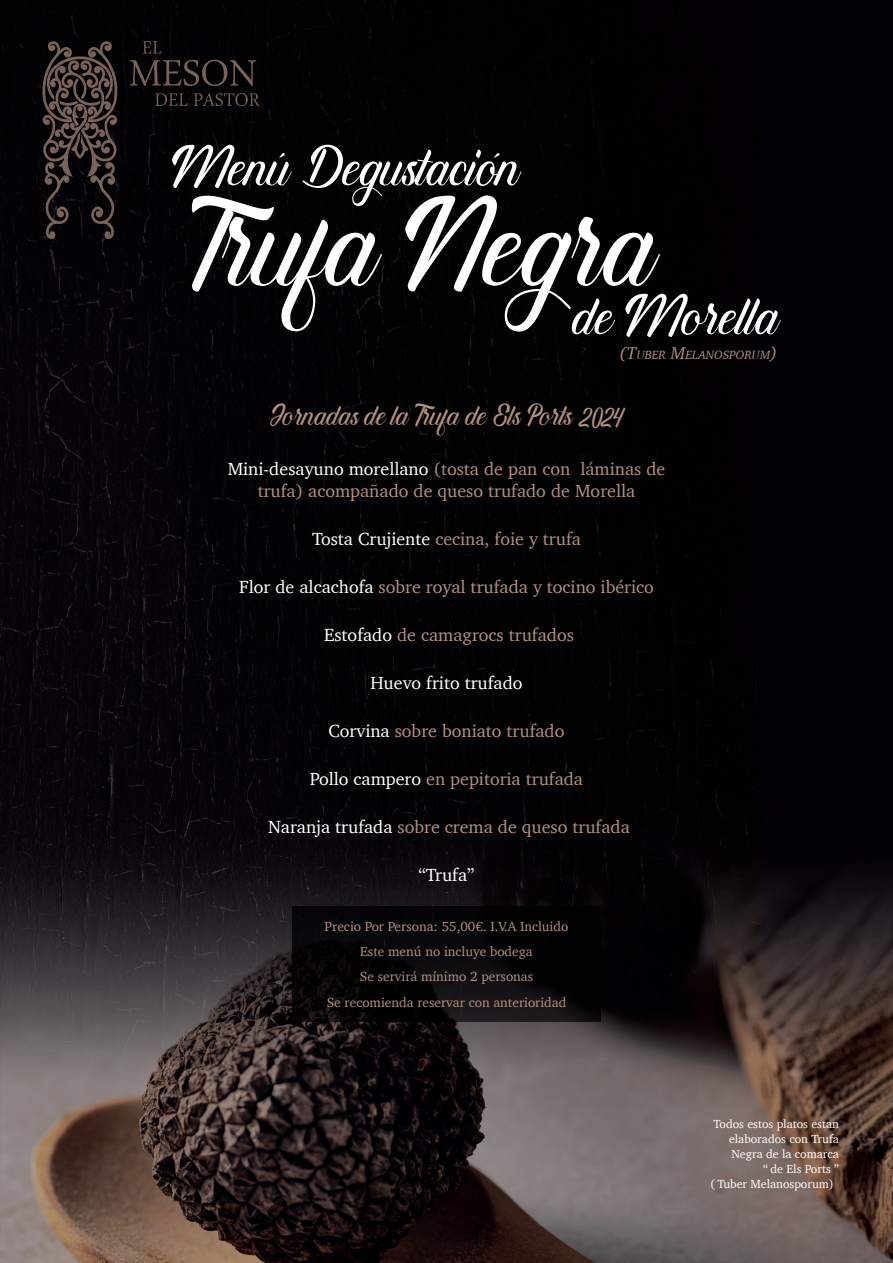
<style>
.page{position:relative;width:893px;height:1263px;background:#fff}
.page>*{position:absolute;margin:0;border:0;box-sizing:border-box;transform-origin:0 0}
.t1{font:158.4px "Regina Script";color:#fff}
.t2{font:71.25px "Regina Script";color:#fff}
.t3{font:37.8px "Regina Script";color:#b39082}
.t4{font:18px/22.5px "Charter";color:#b49083;text-align:center}
.t5{font:18px "Charter";color:#fff}
.t6{font:13.5px/25px "Charter";color:#b49083;text-align:center}
.t7{font:italic 12.15px "Charter";color:#b39082}
.t8{font:12px "Charter";color:#fff}
.s1{font-size:17.4px}
.s2{font-size:33px}
.s3{color:#fff}
</style>
<div class="page">
<img style="left:0;top:0;width:893px;height:1263px">
<svg style="left:142px;top:41px;width:19px;height:12px"></svg>
<svg style="left:130px;top:60px;width:126px;height:26px;background:#231c1a"></svg>
<svg style="left:155px;top:93px;width:33px;height:13px"></svg>
<svg style="left:194px;top:93px;width:66px;height:13px"></svg>
<svg style="left:43px;top:41px;width:74px;height:198px;background:#2e2523"></svg>
<svg style="left:292px;top:906px;width:309px;height:116px;background:#070607"></svg>
<svg style="left:279px;top:153px;width:6px;height:5px"></svg>
<svg style="left:494px;top:153px;width:5px;height:5px"></svg>
<h2 class="t2" style="left:171px;top:142px;width:351px">Menu Degustacion</h2>
<h1 class="t1" style="left:191px;top:189px;width:470px">Trufa Negra</h1>
<h2 class="t2" style="left:574px;top:291px;width:208px">de Morella</h2>
<p class="t7" style="left:620px;top:344px;width:159px"><span class="s1">(T</span>UBER <span class="s1">M</span>ELANOSPORUM<span class="s1">)</span></p>
<h3 class="t3" style="left:270px;top:402px;width:354px">Jornadas de la Trufa de Els Ports <span class="s2">2024</span></h3>
<p class="t4" style="left:228px;top:457px;width:439px"><span class="s3">Mini-desayuno morellano</span> (tosta de pan con láminas de trufa) acompañado de queso trufado de Morella</p>
<p class="t4" style="left:312px;top:528px;width:270px"><span class="s3">Tosta Crujiente</span> cecina, foie y trufa</p>
<p class="t4" style="left:239px;top:576px;width:416px"><span class="s3">Flor de alcachofa</span> sobre royal trufada y tocino ibérico</p>
<p class="t4" style="left:324px;top:624px;width:251px"><span class="s3">Estofado</span> de camagrocs trufados</p>
<p class="t5" style="left:370px;top:668px;width:154px">Huevo frito trufado</p>
<p class="t4" style="left:328px;top:720px;width:237px"><span class="s3">Corvina</span> sobre boniato trufado</p>
<p class="t4" style="left:310px;top:768px;width:275px"><span class="s3">Pollo campero</span> en pepitoria trufada</p>
<p class="t4" style="left:268px;top:816px;width:363px"><span class="s3">Naranja trufada</span> sobre crema de queso trufada</p>
<p class="t5" style="left:418px;top:860px;width:57px">“Trufa”</p>
<p class="t6" style="left:325px;top:914px;width:245px">Precio Por Persona: 55,00€. I.V.A Incluido Este menú no incluye bodega<br>Se servirá mínimo 2 personas<br>Se recomienda reservar con anterioridad</p>
<p class="t8" style="left:713px;top:1114px;width:127px">Todos estos platos estan</p>
<p class="t8" style="left:729px;top:1129px;width:111px">elaborados con Trufa</p>
<p class="t8" style="left:731px;top:1144px;width:109px">Negra de la comarca</p>
<p class="t8" style="left:763px;top:1159px;width:77px">“ de Els Ports ”</p>
<p class="t8" style="left:710px;top:1174px;width:125px">( Tuber Melanosporum)</p>
</div>
